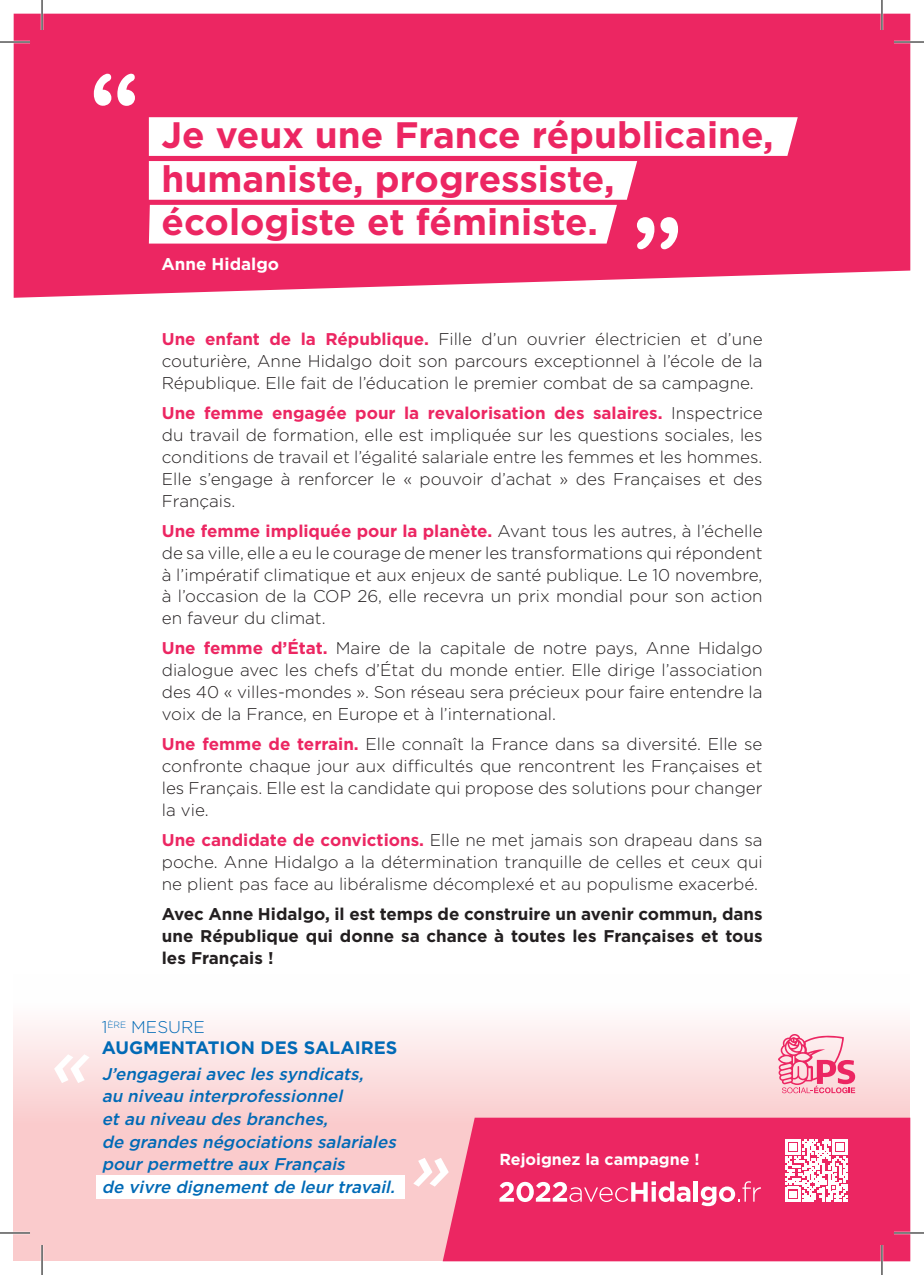
<style>
.page{position:relative;width:924px;height:1275px;background:#fff}
.page>*{position:absolute;margin:0;border:0;box-sizing:border-box;transform-origin:0 0}
.t1{font:109.6px "Arial Rounded MT Bold";color:#fff}
.t2{font:italic 500 64.4px "Gotham";color:#fff}
.t3{font:700 36.8px/43.8px "Gotham";color:#ec2662}
.t4{font:700 18px "Gotham";color:#016ab6}
.t5{font:300 17px/22px "Gotham";color:#231f20;text-align:justify}
.t6{font:italic 500 17px/22.6px "Gotham";color:#016ab6}
.t7{font:700 17px/22px "Gotham";color:#231f20;text-align:justify}
.t8{font:700 17px "Gotham";color:#fff}
.t9{font:300 17px "Gotham";color:#016ab6}
.t10{font:700 16px "Gotham";color:#fff}
.s1{font-weight:700;color:#ec2662}
</style>
<div class="page">
<div style="left:14px;top:974px;width:895px;height:287px;background:linear-gradient(to bottom,#fef9f9,#f9bcbe)"></div>
<div style="left:96px;top:1175px;width:308px;height:24px;background:#fff"></div>
<div style="left:442px;top:1117px;width:467px;height:144px;background:#ec2662"></div>
<svg style="left:13px;top:0;width:898px;height:298px;background:#ee4377"></svg>
<svg style="left:777px;top:1034px;width:77px;height:59px;background:#f6a4b9"></svg>
<svg style="left:499px;top:1181px;width:191px;height:21px"></svg>
<hr style="left:693px;top:1181px;width:4px;height:20px;background:#fff">
<svg style="left:700px;top:1181px;width:60px;height:25px"></svg>
<svg style="left:785px;top:1139px;width:62px;height:62px"></svg>
<svg style="left:138px;top:117px;width:659px;height:126px"></svg>
<hr style="left:0;top:41px;width:30px;height:2px;background:#fff">
<hr style="left:893px;top:41px;width:30px;height:2px;background:#fff">
<hr style="left:0;top:1231px;width:30px;height:3px;background:#fff">
<hr style="left:893px;top:1231px;width:30px;height:3px;background:#fff">
<hr style="left:41px;top:0;width:2px;height:30px;background:#fff">
<hr style="left:41px;top:1245px;width:2px;height:30px;background:#fff">
<hr style="left:880px;top:0;width:2px;height:30px;background:#fff">
<hr style="left:880px;top:1245px;width:2px;height:30px;background:#fff">
<hr style="left:0;top:42px;width:30px;height:1px;background:#000">
<hr style="left:893px;top:42px;width:30px;height:1px;background:#000">
<hr style="left:0;top:1232px;width:30px;height:1px;background:#000">
<hr style="left:893px;top:1232px;width:30px;height:1px;background:#000">
<hr style="left:42px;top:0;width:1px;height:30px;background:#000">
<hr style="left:42px;top:1245px;width:1px;height:30px;background:#000">
<hr style="left:881px;top:0;width:1px;height:30px;background:#000">
<hr style="left:881px;top:1245px;width:1px;height:30px;background:#000">
<h1 class="t1" style="left:89px;top:50px;width:52px">“</h1>
<h3 class="t3" style="left:161px;top:112px;width:613px">Je veux une France républicaine, humaniste, progressiste, écologiste et féministe.</h3>
<h1 class="t1" style="left:632px;top:193px;width:52px">”</h1>
<p class="t8" style="left:161px;top:253px;width:119px">Anne Hidalgo</p>
<p class="t5" style="left:162px;top:328px;width:602px"><span class="s1">Une enfant de la République.</span> Fille d’un ouvrier électricien et d’une couturière, Anne Hidalgo doit son parcours exceptionnel à l’école de la République. Elle fait de l’éducation le premier combat de sa campagne.</p>
<p class="t5" style="left:162px;top:401px;width:602px"><span class="s1">Une femme engagée pour la revalorisation des salaires.</span> Inspectrice du travail de formation, elle est impliquée sur les questions sociales, les conditions de travail et l’égalité salariale entre les femmes et les hommes.<br>Elle s’engage à renforcer le « pouvoir d’achat » des Françaises et des Français.</p>
<p class="t5" style="left:162px;top:519px;width:602px"><span class="s1">Une femme impliquée pour la planète.</span> Avant tous les autres, à l’échelle de sa ville, elle a eu le courage de mener les transformations qui répondent à l’impératif climatique et aux enjeux de santé publique. Le 10 novembre, à l’occasion de la COP 26, elle recevra un prix mondial pour son action en faveur du climat.</p>
<p class="t5" style="left:162px;top:637px;width:602px"><span class="s1">Une femme d’État.</span> Maire de la capitale de notre pays, Anne Hidalgo dialogue avec les chefs d’État du monde entier. Elle dirige l’association des 40 « villes-mondes ». Son réseau sera précieux pour faire entendre la voix de la France, en Europe et à l’international.</p>
<p class="t5" style="left:162px;top:732px;width:602px"><span class="s1">Une femme de terrain.</span> Elle connaît la France dans sa diversité. Elle se confronte chaque jour aux difficultés que rencontrent les Françaises et les Français. Elle est la candidate qui propose des solutions pour changer la vie.</p>
<p class="t5" style="left:162px;top:828px;width:602px"><span class="s1">Une candidate de convictions.</span> Elle ne met jamais son drapeau dans sa poche. Anne Hidalgo a la détermination tranquille de celles et ceux qui ne plient pas face au libéralisme décomplexé et au populisme exacerbé.</p>
<p class="t7" style="left:162px;top:902px;width:602px">Avec Anne Hidalgo, il est temps de construire un avenir commun, dans une République qui donne sa chance à toutes les Françaises et tous les Français !</p>
<h2 class="t2" style="left:48px;top:1020px;width:58px">«</h2>
<p class="t9" style="left:102px;top:1016px;width:105px">1<sup>ÈRE</sup> MESURE</p>
<p class="t4" style="left:102px;top:1035px;width:297px">AUGMENTATION DES SALAIRES</p>
<p class="t6" style="left:102px;top:1062px;width:300px">J’engageraiavec lessyndicats,<br>au niveau interprofessionnel<br>etau niveau desbranches,<br>de grandesnégociationssalariales pourpermettre aux Français<br>de vivre dignementde leurtravail.</p>
<h2 class="t2" style="left:455px;top:1220px;width:58px;rotate:-180deg">«</h2>
<p class="t10" style="left:499px;top:1149px;width:201px">Rejoignez la campagne !</p>
</div>
